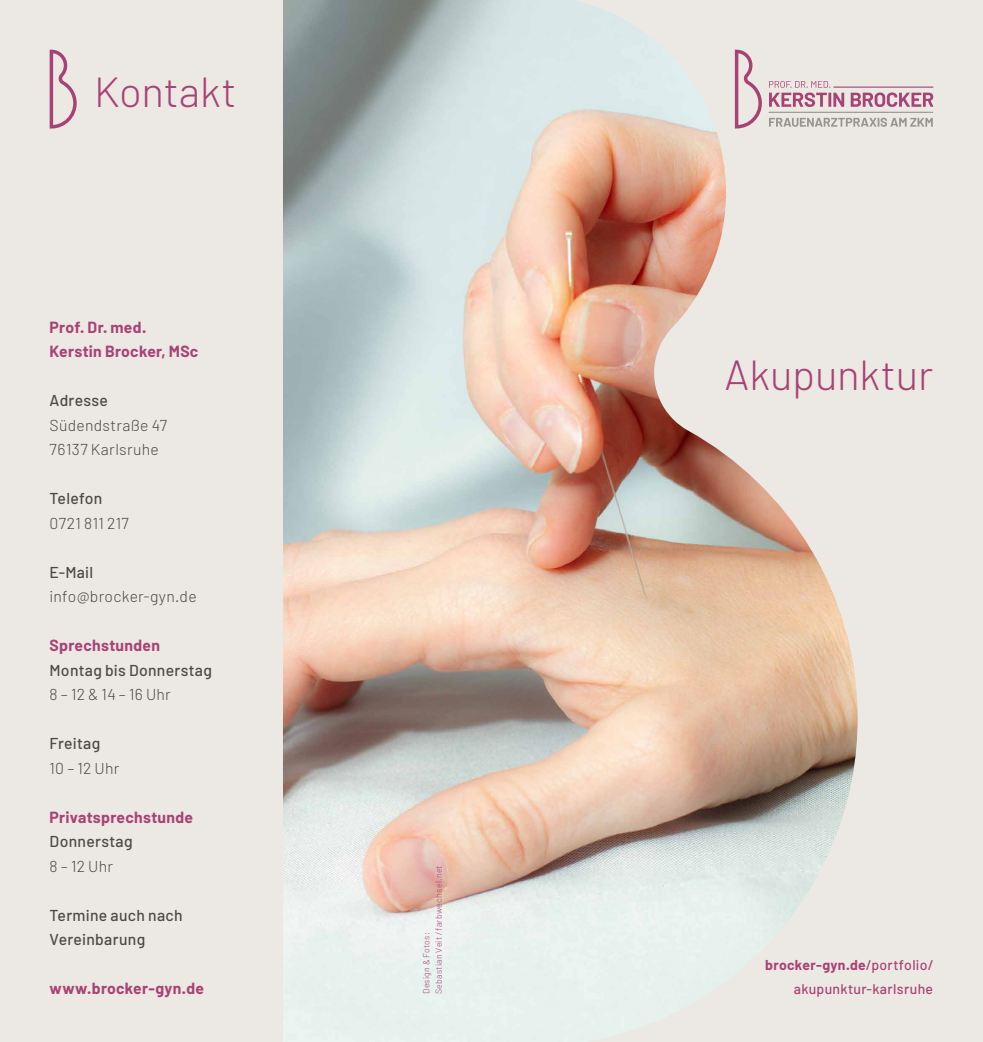
<style>
.page{position:relative;width:983px;height:1042px;background:#fff}
.page>*{position:absolute;margin:0;border:0;box-sizing:border-box;transform-origin:0 0}
.t1{font:300 42px "Barlow";letter-spacing:-.005em;color:#a84275}
.t2{font:300 15.75px/24.5px "Barlow";letter-spacing:.015em;color:#4a4a49}
.t3{font:500 15.75px/24.5px "Barlow";letter-spacing:.015em;color:#4a4a49}
.t4{font:700 15.75px/24.5px "Barlow";letter-spacing:.015em;color:#a84275}
.t5{font:500 14px/24.5px "Barlow";letter-spacing:.025em;color:#a84275;text-align:right}
.t6{font:300 8.75px/12.2px "Barlow";letter-spacing:.035em;color:#a84275}
.s1{font-weight:700}
</style>
<div class="page">
<div style="left:0;top:0;width:982px;height:1042px;background:#ece8e3"></div>
<svg style="left:857px;top:86px;width:76px;height:41px"></svg>
<svg style="left:49px;top:49px;width:28px;height:80px"></svg>
<img style="left:283px;top:0;width:574px;height:1042px">
<h1 class="t1" style="left:94px;top:65px;width:144px">Kontakt</h1>
<p class="t4" style="left:50px;top:314px;width:150px">Prof. Dr. med.<br>Kerstin Brocker, MSc</p>
<p class="t3" style="left:50px;top:388px;width:60px">Adresse</p>
<p class="t2" style="left:50px;top:412px;width:119px">Südendstraße 47<br>76137 Karlsruhe</p>
<p class="t3" style="left:50px;top:486px;width:54px">Telefon</p>
<p class="t2" style="left:50px;top:510px;width:81px">0721 811 217</p>
<p class="t3" style="left:50px;top:559px;width:45px">E-Mail</p>
<p class="t2" style="left:50px;top:584px;width:148px">info@brocker-gyn.de</p>
<p class="t4" style="left:50px;top:633px;width:112px">Sprechstunden</p>
<p class="t3" style="left:50px;top:657px;width:164px">Montag bis Donnerstag</p>
<p class="t2" style="left:50px;top:682px;width:123px">8 – 12 &amp; 14 – 16 Uhr</p>
<p class="t3" style="left:50px;top:731px;width:52px">Freitag</p>
<p class="t2" style="left:50px;top:755px;width:71px">10 – 12 Uhr</p>
<p class="t4" style="left:50px;top:805px;width:145px">Privatsprechstunde</p>
<p class="t3" style="left:50px;top:829px;width:84px">Donnerstag</p>
<p class="t2" style="left:50px;top:853px;width:65px">8 – 12 Uhr</p>
<p class="t3" style="left:50px;top:902px;width:134px">Termine auch nach<br>Vereinbarung</p>
<p class="t4" style="left:50px;top:976px;width:156px">www.brocker-gyn.de</p>
<p class="t6" style="left:420px;top:994px;width:130px;rotate:-90deg">Design &amp; Fotos:<br>Sebastian Veit / farbwechsel.net</p>
<h1 class="t1" style="left:724px;top:349px;width:210px">Akupunktur</h1>
<p class="t5" style="left:765px;top:952px;width:169px"><span class="s1">brocker-gyn.de</span>/portfolio/ akupunktur-karlsruhe</p>
</div>
